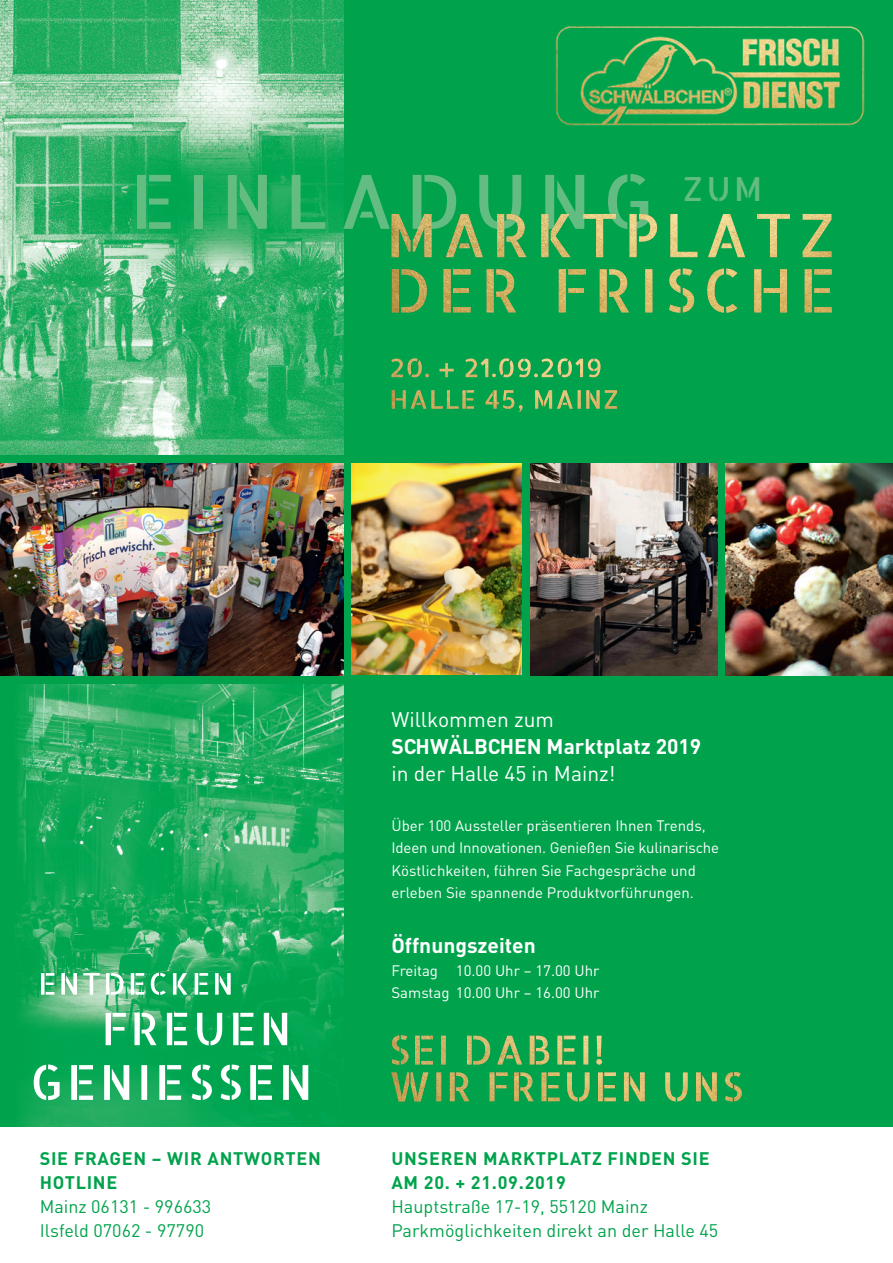
<style>
.page{position:relative;width:893px;height:1263px;background:#fff}
.page>*{position:absolute;margin:0;border:0;box-sizing:border-box;transform-origin:0 0}
.t1{font:75px "Allerta Stencil";letter-spacing:.15em;color:#63bc81}
.t2{font:33.3px "Allerta Stencil";color:#63bc81}
.t3{font:700 21px "DIN";color:#fff}
.t4{font:21px "DIN";color:#fff}
.t5{font:18px/24px "DIN";color:#00a34c}
.t6{font:700 18px/24px "DIN";letter-spacing:.04em;color:#00a34c}
.t7{font:15px/22.5px "DIN";color:#fff}
</style>
<div class="page">
<div style="left:0;top:0;width:893px;height:1127px;background:#00a34c"></div>
<img style="left:15px;top:684px;width:328px;height:443px">
<img style="left:0;top:0;width:343px;height:455px">
<img style="left:392px;top:214px;width:439px;height:99px">
<svg style="left:391px;top:358px;width:226px;height:54px"></svg>
<img style="left:408px;top:358px;width:192px;height:19px">
<img style="left:0;top:463px;width:343px;height:213px">
<img style="left:530px;top:463px;width:187px;height:213px">
<img style="left:726px;top:463px;width:167px;height:213px">
<img style="left:351px;top:463px;width:171px;height:211px">
<svg style="left:391px;top:1035px;width:351px;height:66px"></svg>
<img style="left:392px;top:1035px;width:209px;height:29px">
<svg style="left:41px;top:973px;width:190px;height:22px"></svg>
<svg style="left:106px;top:1013px;width:181px;height:32px"></svg>
<svg style="left:34px;top:1064px;width:274px;height:36px"></svg>
<img style="left:556px;top:26px;width:308px;height:99px">
<h1 class="t1" style="left:130px;top:152px;width:526px">EINLADUNG</h1>
<h2 class="t2" style="left:682px;top:167px;width:81px">ZUM</h2>
<p class="t6" style="left:40px;top:1146px;width:283px">SIE FRAGEN – WIR ANTWORTEN<br>HOTLINE</p>
<p class="t5" style="left:40px;top:1194px;width:173px">Mainz 06131 - 996633<br>Ilsfeld 07062 - 97790</p>
<h3 class="t4" style="left:391px;top:706px;width:164px">Willkommen zum</h3>
<h3 class="t3" style="left:391px;top:733px;width:311px">SCHWÄLBCHEN Marktplatz 2019</h3>
<h3 class="t4" style="left:391px;top:760px;width:226px">in der Halle 45 in Mainz!</h3>
<p class="t7" style="left:391px;top:814px;width:329px">Über 100 Aussteller präsentieren Ihnen Trends, Ideen und Innovationen. Genießen Sie kulinarische Köstlichkeiten, führen Sie Fachgespräche und erleben Sie spannende Produktvorführungen.</p>
<h3 class="t3" style="left:391px;top:932px;width:146px">Öffnungszeiten</h3>
<p class="t7" style="left:391px;top:958px;width:209px">Freitag 10.00 Uhr – 17.00 Uhr<br>Samstag 10.00 Uhr – 16.00 Uhr</p>
<p class="t6" style="left:391px;top:1146px;width:320px">UNSEREN MARKTPLATZ FINDEN SIE<br>AM 20. + 21.09.2019</p>
<p class="t5" style="left:391px;top:1194px;width:328px">Hauptstraße 17-19, 55120 Mainz<br>Parkmöglichkeiten direkt an der Halle 45</p>
</div>
